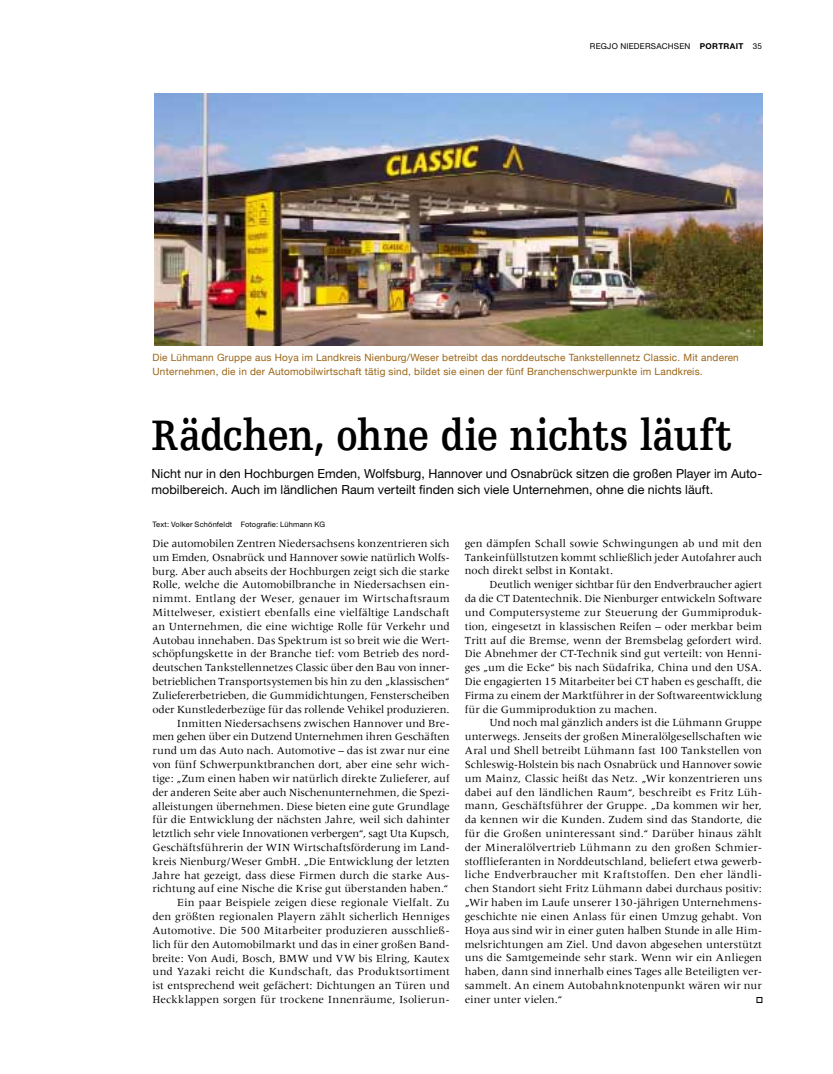
<style>
.page{position:relative;width:833px;height:1074px;background:#fff}
.page>*{position:absolute;margin:0;border:0;box-sizing:border-box;transform-origin:0 0}
.t1{font:700 45px "Egyptienne F";color:#000;scale:.85 1}
.t2{font:12.5px/16.2px "Helvetica Neue LT";letter-spacing:.005em;color:#000}
.t3{font:11.25px/13.9px "Meridien";color:#000;text-align:justify}
.t4{font:10px/13.8px "Helvetica Neue";letter-spacing:.02em;color:#9b6415}
.t5{font:8.12px "Helvetica Neue LT";color:#000}
.t6{font:700 8.12px "Helvetica Neue LT";letter-spacing:.035em;color:#000}
.t7{font:7.5px "Helvetica Neue LT";letter-spacing:.02em;color:#000}
.s1{font-weight:400}
</style>
<div class="page">
<img style="left:154px;top:94px;width:608px;height:251px">
<svg style="left:756px;top:997px;width:6px;height:5px"></svg>
<p class="t5" style="left:590px;top:42px;width:7px">reg</p>
<p class="t5" style="left:607px;top:42px;width:39px">jo niedersa</p>
<p class="t5" style="left:661px;top:42px;width:13px">chsen</p>
<p class="t6" style="left:700px;top:41px;width:64px">PORTRAIT <span class="s1">35</span></p>
<p class="t4" style="left:152px;top:351px;width:588px">Die Lühmann Gruppe aus Hoya im Landkreis Nienburg/Weser betreibt das norddeutsche Tankstellennetz Classic. Mit anderen<br>Unternehmen, die in der Automobilwirtschaft tätig sind, bildet sie einen der fünf Branchenschwerpunkte im Landkreis.</p>
<h1 class="t1" style="left:151px;top:411px;width:684px">Rädchen, ohne die nichts läuft</h1>
<p class="t2" style="left:151px;top:465px;width:612px">Nicht nur in den Hochburgen Emden, Wolfsburg, Hannover und Osnabrück sitzen die großen Player im Auto&shy;mobilbereich. Auch im ländlichen Raum verteilt finden sich viele Unternehmen, ohne die nichts läuft.</p>
<p class="t7" style="left:152px;top:520px;width:174px">Text: Volker Schönfeldt Fotografie: Lühmann KG</p>
<p class="t3" style="left:152px;top:536px;width:299px;text-align:right">Die automobilen Zentren Niedersachsens konzentrieren sich um Emden, Osnabrück und Hannover sowie natürlich Wolfs&shy;burg. Aber auch abseits der Hochburgen zeigt sich die starke Rolle, welche die Automobilbranche in Niedersachsen ein&shy;nimmt. Entlang der Weser, genauer im Wirtschaftsraum Mittelweser, existiert ebenfalls eine vielfältige Landschaft an Unternehmen, die eine wichtige Rolle für Verkehr und Autobau innehaben. Das Spektrum ist so breit wie die Wert&shy;schöpfungskette in der Branche tief: vom Betrieb des nord&shy;deutschen Tankstellennetzes Classic über den Bau von inner&shy;betrieblichen Transportsystemen bis hin zu den „klassischen“ Zuliefererbetrieben, die Gummidichtungen, Fensterscheiben oder Kunstlederbezüge für das rollende Vehikel produzieren.<br>Inmitten Niedersachsens zwischen Hannover und Bre-<br>men gehen über ein Dutzend Unternehmen ihren Geschäften rund um das Auto nach. Automotive – das ist zwar nur eine von fünf Schwerpunktbranchen dort, aber eine sehr wich&shy;tige: „Zum einen haben wir natürlich direkte Zulieferer, auf der anderen Seite aber auch Nischenunternehmen, die Spezi&shy;alleistungen übernehmen. Diese bieten eine gute Grundlage für die Entwicklung der nächsten Jahre, weil sich dahinter letztlich sehr viele Innovationen verbergen“, sagt Uta Kupsch, Geschäftsführerin der WIN Wirtschaftsförderung im Land&shy;kreis Nienburg/Weser GmbH. „Die Entwicklung der letzten Jahre hat gezeigt, dass diese Firmen durch die starke Aus&shy;richtung auf eine Nische die Krise gut überstanden haben.“ Ein paar Beispiele zeigen diese regionale Vielfalt. Zu<br>den größten regionalen Playern zählt sicherlich Henniges Automotive. Die 500 Mitarbeiter produzieren ausschließ&shy;lich für den Automobilmarkt und das in einer großen Band&shy;breite: Von Audi, Bosch, BMW und VW bis Elring, Kautex und Yazaki reicht die Kundschaft, das Produktsortiment ist entsprechend weit gefächert: Dichtungen an Türen und Heckklappen sorgen für trockene Innenräume, Isolierun-</p>
<p class="t3" style="left:465px;top:536px;width:299px">gen dämpfen Schall sowie Schwingungen ab und mit den Tankeinfüllstutzen kommt schließlich jeder Autofahrer auch noch direkt selbst in Kontakt.</p>
<p class="t3" style="left:465px;top:577px;width:299px;text-indent:25px">Deutlich weniger sichtbar für den Endverbraucher agiert da die CT Datentechnik. Die Nienburger entwickeln Software und Computersysteme zur Steuerung der Gummiproduk&shy;tion, eingesetzt in klassischen Reifen – oder merkbar beim Tritt auf die Bremse, wenn der Bremsbelag gefordert wird.<br>Die Abnehmer der CT-Technik sind gut verteilt: von Henni&shy;ges „um die Ecke“ bis nach Südafrika, China und den USA.<br>Die engagierten 15 Mitarbeiter bei CT haben es geschafft, die Firma zu einem der Marktführer in der Softwareentwicklung für die Gummiproduktion zu machen.</p>
<p class="t3" style="left:465px;top:716px;width:299px;text-indent:25px">Und noch mal gänzlich anders ist die Lühmann Gruppe unterwegs. Jenseits der großen Mineralölgesellschaften wie Aral und Shell betreibt Lühmann fast 100 Tankstellen von Schleswig-Holstein bis nach Osnabrück und Hannover sowie um Mainz, Classic heißt das Netz. „Wir konzentrieren uns dabei auf den ländlichen Raum“, beschreibt es Fritz Lüh&shy;mann, Geschäftsführer der Gruppe. „Da kommen wir her, da kennen wir die Kunden. Zudem sind das Standorte, die für die Großen uninteressant sind.“ Darüber hinaus zählt der Mineralölvertrieb Lühmann zu den großen Schmier&shy;stofflieferanten in Norddeutschland, beliefert etwa gewerb&shy;liche Endverbraucher mit Kraftstoffen. Den eher ländli&shy;chen Standort sieht Fritz Lühmann dabei durchaus positiv: „Wir haben im Laufe unserer 130-jährigen Unternehmens&shy;geschichte nie einen Anlass für einen Umzug gehabt. Von Hoya aus sind wir in einer guten halben Stunde in alle Him&shy;melsrichtungen am Ziel. Und davon abgesehen unterstützt uns die Samtgemeinde sehr stark. Wenn wir ein Anliegen haben, dann sind innerhalb eines Tages alle Beteiligten ver&shy;sammelt. An einem Autobahnknotenpunkt wären wir nur einer unter vielen.“</p>
</div>
